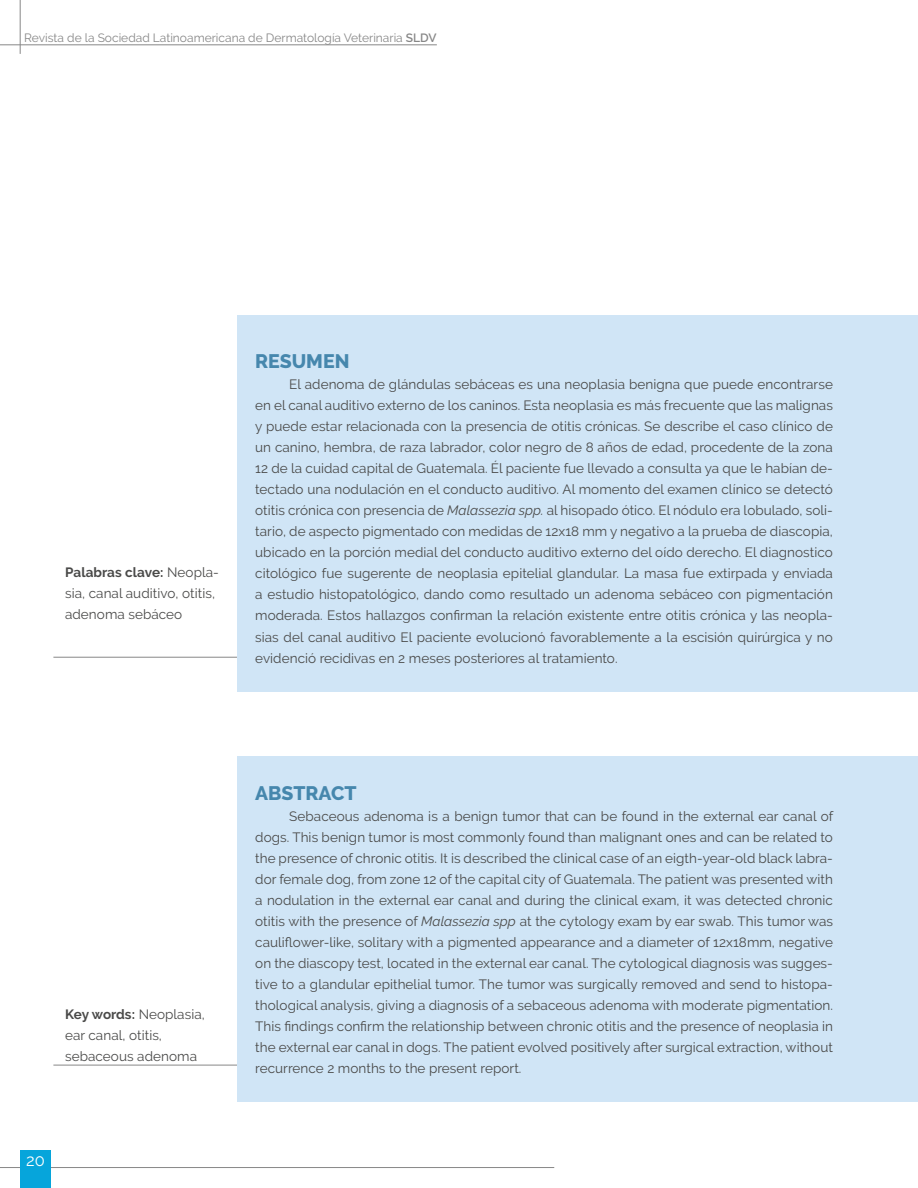
<style>
.page{position:relative;width:918px;height:1188px;background:#fff}
.page>*{position:absolute;margin:0;border:0;box-sizing:border-box;transform-origin:0 0}
.t1{font:800 19.5px "Raleway";color:#4687ad}
.t2{font:16.5px "Raleway";color:#fff}
.t3{font:13.5px/21px "Raleway";letter-spacing:.005em;color:#4a4a49}
.t4{font:12px "Raleway";color:#878787}
.s1{font-weight:600}
.s2{font-weight:700}
.s3{font-style:italic}
</style>
<div class="page">
<hr style="left:0;top:1167px;width:554px;height:1px;background:#878787">
<div style="left:20px;top:1150px;width:31px;height:38px;background:#06a5db"></div>
<hr style="left:20px;top:0;width:1px;height:54px;background:#878787">
<hr style="left:0;top:45px;width:437px;height:1px;background:#878787">
<hr style="left:53px;top:657px;width:218px;height:1px;background:#878787">
<hr style="left:53px;top:1065px;width:218px;height:1px;background:#878787">
<div style="left:237px;top:316px;width:681px;height:376px;background:#d0e5f6"></div>
<div style="left:237px;top:756px;width:681px;height:345px;background:#d0e5f6"></div>
<p class="t4" style="left:24px;top:31px;width:414px">Revista de la Sociedad Latinoamericana de Dermatología Veterinaria <span class="s1">SLDV</span></p>
<p class="t3" style="left:65px;top:562px;width:155px"><span class="s2">Palabras clave:</span> Neopla&shy;sia, canal auditivo, otitis, adenoma sebáceo</p>
<h1 class="t1" style="left:255px;top:350px;width:96px">RESUMEN</h1>
<p class="t3" style="left:255px;top:374px;width:579px;text-align:justify;text-indent:34px">El adenoma de glándulas sebáceas es una neoplasia benigna que puede encontrarse en el canal auditivo externo de los caninos. Esta neoplasia es más frecuente que las malignas y puede estar relacionada con la presencia de otitis crónicas. Se describe el caso clínico de un canino, hembra, de raza labrador, color negro de 8 años de edad, procedente de la zona 12 de la cuidad capital de Guatemala. Él paciente fue llevado a consulta ya que le habían de&shy;tectado una nodulación en el conducto auditivo. Al momento del examen clínico se detectó otitis crónica con presencia de <span class="s3">Malassezia spp.</span> al hisopado ótico. El nódulo era lobulado, soli&shy;tario, de aspecto pigmentado con medidas de 12x18 mm y negativo a la prueba de diascopia, ubicado en la porción medial del conducto auditivo externo del oído derecho. El diagnostico citológico fue sugerente de neoplasia epitelial glandular. La masa fue extirpada y enviada a estudio histopatológico, dando como resultado un adenoma sebáceo con pigmentación moderada. Estos hallazgos confirman la relación existente entre otitis crónica y las neopla&shy;sias del canal auditivo El paciente evolucionó favorablemente a la escisión quirúrgica y no evidenció recidivas en 2 meses posteriores al tratamiento.</p>
<p class="t3" style="left:65px;top:1003px;width:141px"><span class="s2">Key words:</span> Neoplasia, ear canal, otitis, sebaceous adenoma</p>
<p class="t2" style="left:26px;top:1151px;width:20px">20</p>
<h1 class="t1" style="left:255px;top:782px;width:103px">ABSTRACT</h1>
<p class="t3" style="left:255px;top:806px;width:580px;text-align:justify;text-indent:34px">Sebaceous adenoma is a benign tumor that can be found in the external ear canal of dogs. This benign tumor is most commonly found than malignant ones and can be related to the presence of chronic otitis. It is described the clinical case of an eigth-year-old black labra&shy;dor female dog, from zone 12 of the capital city of Guatemala. The patient was presented with a nodulation in the external ear canal and during the clinical exam, it was detected chronic otitis with the presence of <span class="s3">Malassezia spp</span> at the cytology exam by ear swab. This tumor was cauliflower-like, solitary with a pigmented appearance and a diameter of 12x18mm, negative on the diascopy test, located in the external ear canal. The cytological diagnosis was sugges&shy;tive to a glandular epithelial tumor. The tumor was surgically removed and send to histopa&shy;thological analysis, giving a diagnosis of a sebaceous adenoma with moderate pigmentation.<br>This findings confirm the relationship between chronic otitis and the presence of neoplasia in the external ear canal in dogs. The patient evolved positively after surgical extraction, without recurrence 2 months to the present report.</p>
</div>
